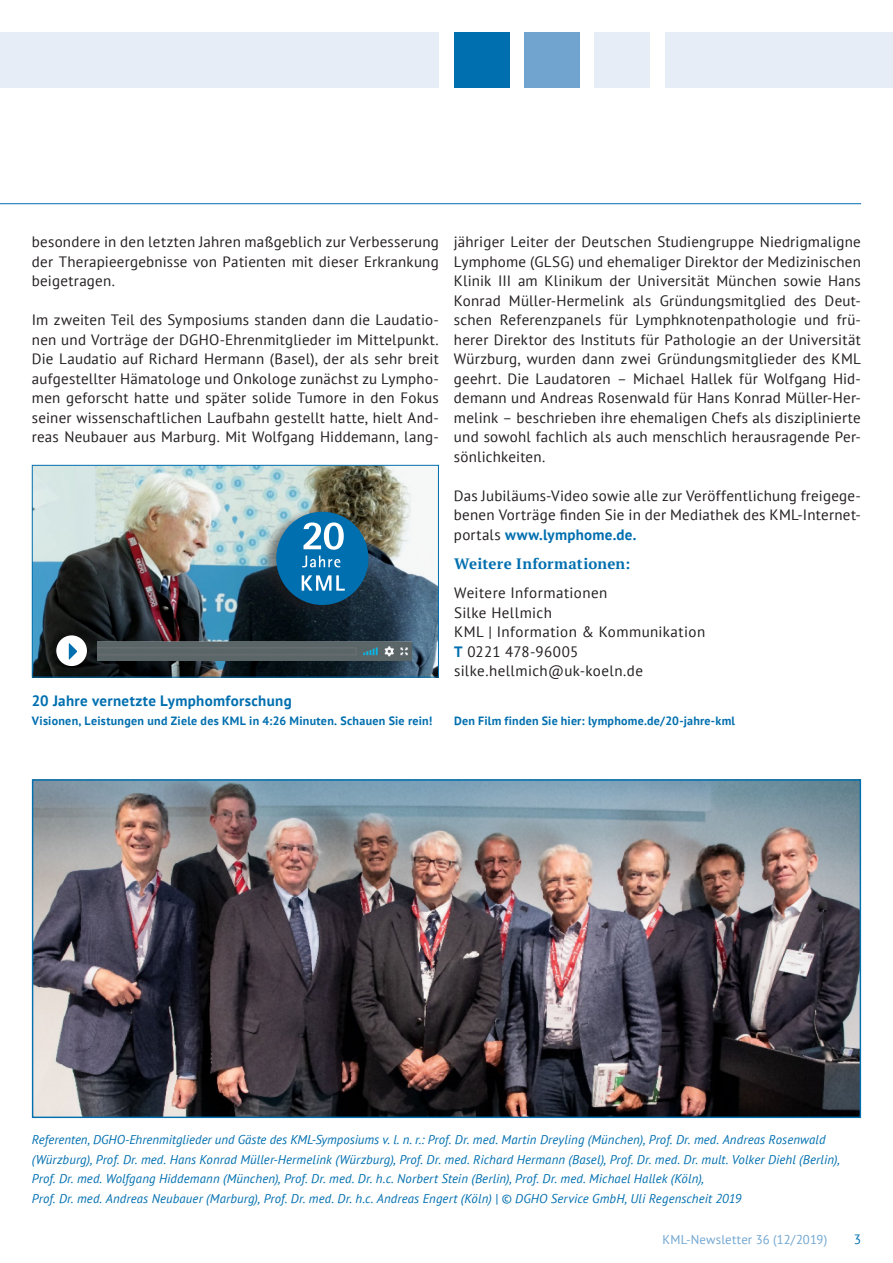
<style>
.page{position:relative;width:893px;height:1263px;background:#fff}
.page>*{position:absolute;margin:0;border:0;box-sizing:border-box;transform-origin:0 0}
.NL_BODY_MIT__Einzug{font:15px/19.5px "PT Sans";letter-spacing:.015em;color:#231f20;text-align:justify}
.NL_BODY_OHNE_Einzug{font:15px "PT Sans";letter-spacing:.03em;color:#231f20}
.Weitere_Informatione{font:700 15px "PT Sans";letter-spacing:.02em;color:#006faf}
.Weitere_Informatione-2{font:700 15px "PT Serif";letter-spacing:.01em;color:#006faf}
.NL_BODY_OHNE_Einzug-2{font:15px "PT Sans";letter-spacing:.01em;color:#231f20}
.t1{font:13.5px "PT Sans";color:#006faf}
.NLML_Bildunterschrif{font:italic 12.75px/19.5px "PT Sans";letter-spacing:.01em;color:#006faf}
.t2{font:12.75px "PT Sans";letter-spacing:.01em;color:#71a5d0}
.Weitere_Informatione-3{font:700 12px "PT Sans";letter-spacing:.02em;color:#006faf}
.s1{font-weight:700;color:#006faf}
</style>
<div class="page">
<hr style="left:0;top:203px;width:861px;height:1px;background:#006faf">
<div style="left:524px;top:32px;width:56px;height:55px;background:#71a5d0"></div>
<div style="left:595px;top:32px;width:55px;height:55px;background:#e6edf6"></div>
<div style="left:665px;top:32px;width:228px;height:55px;background:#e6edf6"></div>
<div style="left:0;top:32px;width:439px;height:55px;background:#e6edf6"></div>
<div style="left:454px;top:32px;width:55px;height:55px;background:#006faf"></div>
<img style="left:34px;top:781px;width:825px;height:335px">
<img style="left:34px;top:467px;width:403px;height:208px">
<div style="left:32px;top:465px;width:407px;height:212px;border:1px solid #006faf"></div>
<img style="left:98px;top:641px;width:313px;height:19px">
<div style="left:260px;top:507px;width:109px;height:110px;background:#231f20;opacity:.5"></div>
<div style="left:276px;top:512px;width:92px;height:93px;background:#006faf;border-radius:50%"></div>
<svg style="left:303px;top:522px;width:41px;height:28px"></svg>
<svg style="left:302px;top:575px;width:43px;height:16px"></svg>
<svg style="left:302px;top:556px;width:38px;height:11px"></svg>
<div style="left:56px;top:635px;width:31px;height:31px;background:#fff;border-radius:50%"></div>
<svg style="left:69px;top:643px;width:8px;height:17px"></svg>
<p class="NL_BODY_MIT__Einzug" style="left:32px;top:232px;width:408px">besondere in den letzten Jahren maßgeblich zur Verbesserung der Therapieergebnisse von Patienten mit dieser Erkrankung beigetragen.</p>
<p class="NL_BODY_MIT__Einzug" style="left:32px;top:310px;width:408px">Im zweiten Teil des Symposiums standen dann die Laudatio&shy;nen und Vorträge der DGHO-Ehrenmitglieder im Mittelpunkt.<br>Die Laudatio auf Richard Hermann (Basel), der als sehr breit aufgestellter Hämatologe und Onkologe zunächst zu Lympho&shy;men geforscht hatte und später solide Tumore in den Fokus seiner wissenschaftlichen Laufbahn gestellt hatte, hielt And&shy;reas Neubauer aus Marburg. Mit Wolfgang Hiddemann, lang-</p>
<p class="Weitere_Informatione" style="left:32px;top:690px;width:261px">20 Jahre vernetzte Lymphomforschung</p>
<p class="Weitere_Informatione-3" style="left:32px;top:713px;width:402px">Visionen, Leistungen und Ziele des KML in 4:26 Minuten. Schauen Sie rein!</p>
<p class="NL_BODY_MIT__Einzug" style="left:454px;top:232px;width:408px">jähriger Leiter der Deutschen Studiengruppe Niedrigmaligne Lymphome (GLSG) und ehemaliger Direktor der Medizinischen Klinik III am Klinikum der Universität München sowie Hans Konrad Müller-Hermelink als Gründungsmitglied des Deut&shy;schen Referenzpanels für Lymphknotenpathologie und frü&shy;herer Direktor des Instituts für Pathologie an der Universität Würzburg, wurden dann zwei Gründungsmitglieder des KML geehrt. Die Laudatoren – Michael Hallek für Wolfgang Hid&shy;demann und Andreas Rosenwald für Hans Konrad Müller-Her&shy;melink – beschrieben ihre ehemaligen Chefs als disziplinierte und sowohl fachlich als auch menschlich herausragende Per&shy;sönlichkeiten.</p>
<p class="NL_BODY_MIT__Einzug" style="left:454px;top:485px;width:408px">Das Jubiläums-Video sowie alle zur Veröffentlichung freigege&shy;benen Vorträge finden Sie in der Mediathek des KML-Internet&shy;portals <span class="s1">www.lymphome.de.</span></p>
<p class="Weitere_Informatione-2" style="left:454px;top:554px;width:178px">Weitere Informationen:</p>
<p class="NL_BODY_OHNE_Einzug" style="left:454px;top:583px;width:155px">Weitere Informationen</p>
<p class="NL_BODY_OHNE_Einzug" style="left:454px;top:603px;width:99px">Silke Hellmich</p>
<p class="NL_BODY_OHNE_Einzug" style="left:454px;top:622px;width:253px">KML | Information &amp; Kommunikation</p>
<p class="NL_BODY_OHNE_Einzug-2" style="left:454px;top:642px;width:126px"><span class="s1">T</span> 0221 478-96005</p>
<p class="NL_BODY_OHNE_Einzug" style="left:454px;top:661px;width:190px">silke.hellmich@uk-koeln.de</p>
<p class="Weitere_Informatione-3" style="left:454px;top:713px;width:282px">Den Film finden Sie hier: lymphome.de/20-jahre-kml</p>
<p class="NLML_Bildunterschrif" style="left:32px;top:1130px;width:809px">Referenten, DGHO-Ehrenmitglieder und Gäste des KML-Symposiums v. l. n. r.: Prof. Dr. med. Martin Dreyling (München), Prof. Dr. med. Andreas Rosenwald (Würzburg), Prof. Dr. med. Hans Konrad Müller-Hermelink (Würzburg), Prof. Dr. med. Richard Hermann (Basel), Prof. Dr. med. Dr. mult. Volker Diehl (Berlin), Prof. Dr. med. Wolfgang Hiddemann (München), Prof. Dr. med. Dr. h.c. Norbert Stein (Berlin), Prof. Dr. med. Michael Hallek (Köln),<br>Prof. Dr. med. Andreas Neubauer (Marburg), Prof. Dr. med. Dr. h.c. Andreas Engert (Köln) | © DGHO Service GmbH, Uli Regenscheit 2019</p>
<p class="t2" style="left:662px;top:1232px;width:166px">KML-Newsletter 36 (12/2019)</p>
<p class="t1" style="left:854px;top:1231px;width:9px">3</p>
</div>
